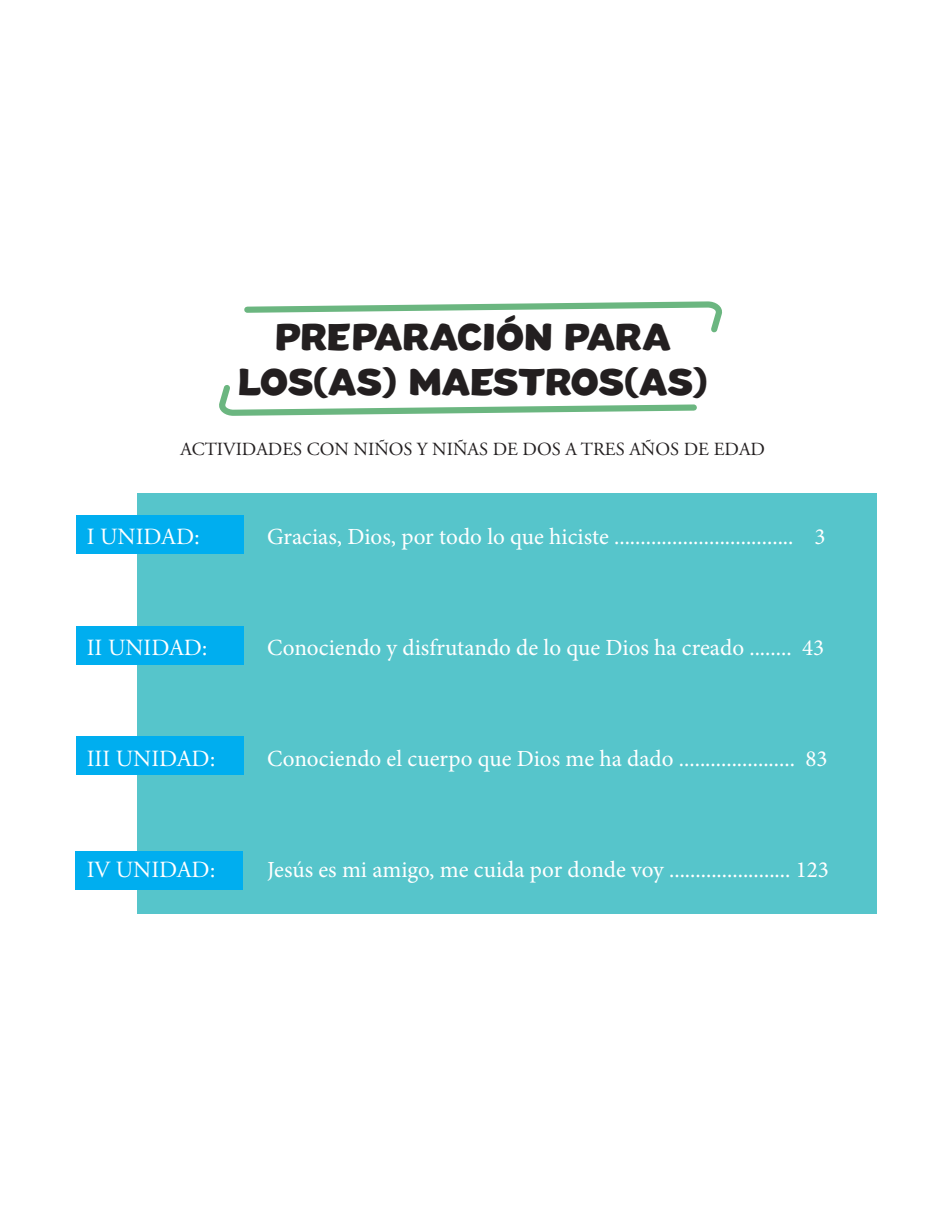
<style>
.page{position:relative;width:932px;height:1215px;background:#fff}
.page>*{position:absolute;margin:0;border:0;box-sizing:border-box;transform-origin:0 0}
.t1{font:37.05px "Dozen";color:#231f20}
.t2{font:23.1px "Minion Pro";color:#fff}
.t3{font:23.1px "Adobe Garamond Pro";color:#fff}
.t4{font:18.45px "Adobe Garamond Pro";color:#231f20}
</style>
<div class="page">
<div style="left:137px;top:493px;width:739px;height:421px;background:#56c5cb"></div>
<div style="left:76px;top:516px;width:168px;height:38px;background:#00aeef"></div>
<div style="left:76px;top:626px;width:168px;height:39px;background:#00aeef"></div>
<div style="left:76px;top:736px;width:168px;height:39px;background:#00aeef"></div>
<div style="left:75px;top:851px;width:168px;height:39px;background:#00aeef"></div>
<svg style="left:244px;top:301px;width:478px;height:32px"></svg>
<svg style="left:219px;top:385px;width:478px;height:31px"></svg>
<p class="t1" style="left:275px;top:315px;width:397px">PREPARACIÓN PARA</p>
<p class="t1" style="left:237px;top:360px;width:472px">LOS(AS) MAESTROS(AS)</p>
<p class="t4" style="left:180px;top:438px;width:586px">ACTIVIDADES CON NIÑOS Y NIÑAS DE DOS A TRES AÑOS DE EDAD</p>
<p class="t3" style="left:87px;top:522px;width:115px">I UNIDAD:</p>
<p class="t2" style="left:267px;top:521px;width:560px">Gracias, Dios, por todo lo que hiciste .................................. 3</p>
<p class="t3" style="left:87px;top:634px;width:122px">II UNIDAD:</p>
<p class="t2" style="left:267px;top:632px;width:558px">Conociendo y disfrutando de lo que Dios ha creado ........ 43</p>
<p class="t3" style="left:87px;top:745px;width:130px">III UNIDAD:</p>
<p class="t2" style="left:267px;top:743px;width:562px">Conociendo el cuerpo que Dios me ha dado ...................... 83</p>
<p class="t3" style="left:87px;top:856px;width:130px">IV UNIDAD:</p>
<p class="t2" style="left:267px;top:854px;width:563px">Jesús es mi amigo, me cuida por donde voy ....................... 123</p>
</div>
